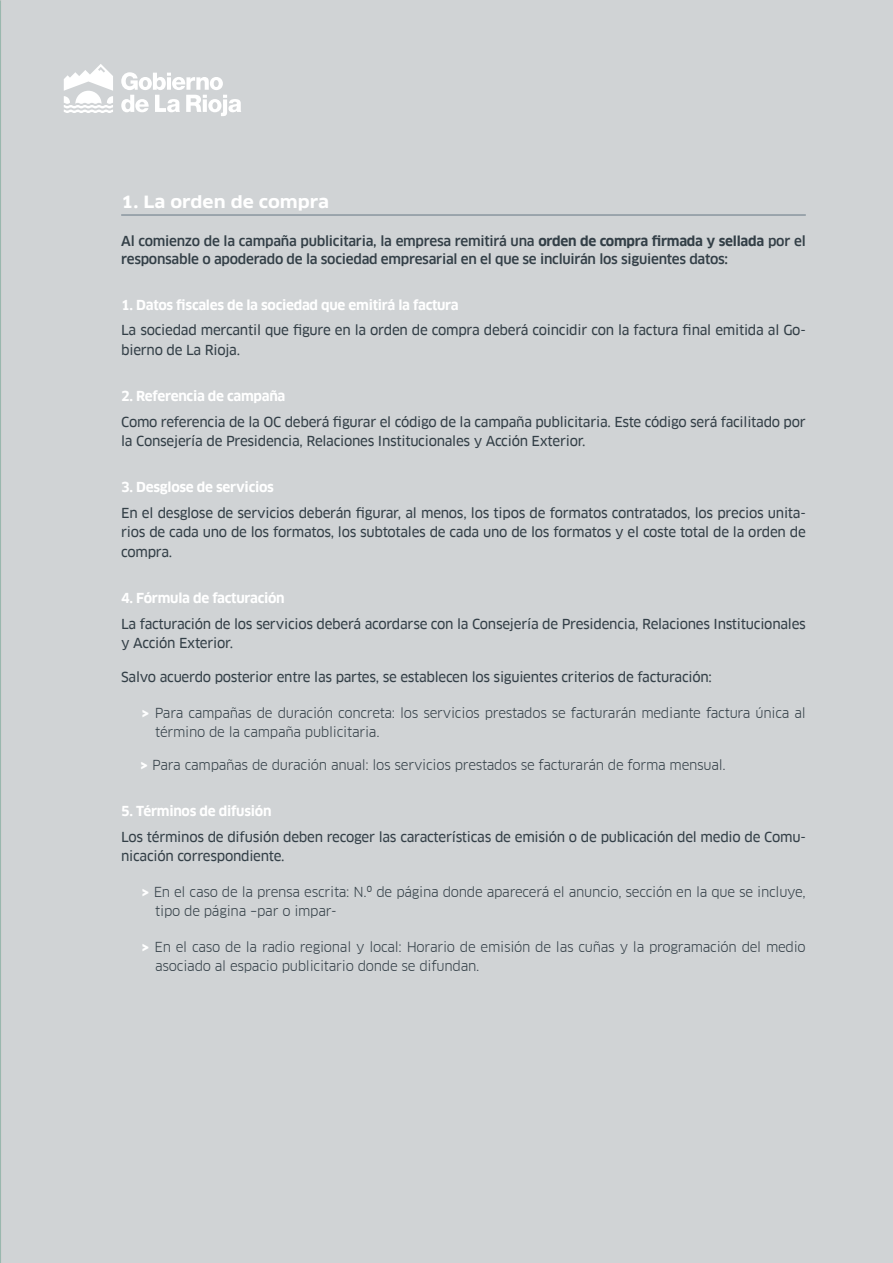
<style>
.page{position:relative;width:893px;height:1263px;background:#d0d3d5}
.page>*{position:absolute;margin:0;border:0;box-sizing:border-box;transform-origin:0 0}
.Estilo_de_párrafo_1{font:700 expanded 16.5px "Clan Offc Pro";color:#fff}
.t1{font:13.5px/19.5px "Clan Offc Pro News";letter-spacing:-.02em;color:#333f47}
.t2{font:13.5px/19.5px "Clan Offc Pro";letter-spacing:-.02em;color:#333f47}
.t3{font:500 13.5px/18px "Clan Offc Pro";letter-spacing:-.02em;color:#333f47}
.t4{font:700 13.5px "Clan Offc Pro";letter-spacing:-.02em;color:#fff}
.s1{font-weight:700}
.s2{font-weight:900;color:#fff}
</style>
<div class="page">
<svg style="left:64px;top:64px;width:49px;height:49px"></svg>
<svg style="left:121px;top:72px;width:120px;height:44px"></svg>
<hr style="left:121px;top:214px;width:685px;height:2px;background:#8a969f">
<p class="Estilo_de_párrafo_1" style="left:121px;top:192px;width:209px">1. La orden de compra</p>
<p class="t3" style="left:121px;top:232px;width:686px">Al comienzo de la campaña publicitaria, la empresa remitirá una <span class="s1">orden de compra firmada y sellada</span> por el responsable o apoderado de la sociedad empresarial en el que se incluirán los siguientes datos:</p>
<p class="t4" style="left:121px;top:297px;width:339px">1. Datos fiscales de la sociedad que emitirá la factura</p>
<p class="t1" style="left:121px;top:321px;width:686px">La sociedad mercantil que figure en la orden de compra deberá coincidir con la factura final emitida al Go&shy;bierno de La Rioja.</p>
<p class="t4" style="left:121px;top:388px;width:166px">2. Referencia de campaña</p>
<p class="t1" style="left:121px;top:412px;width:686px">Como referencia de la OC deberá figurar el código de la campaña publicitaria. Este código será facilitado por la Consejería de Presidencia, Relaciones Institucionales y Acción Exterior.</p>
<p class="t4" style="left:121px;top:479px;width:154px">3. Desglose de servicios</p>
<p class="t1" style="left:121px;top:503px;width:686px;text-align:justify">En el desglose de servicios deberán figurar, al menos, los tipos de formatos contratados, los precios unita&shy;rios de cada uno de los formatos, los subtotales de cada uno de los formatos y el coste total de la orden de compra.</p>
<p class="t4" style="left:121px;top:590px;width:165px">4. Fórmula de facturación</p>
<p class="t1" style="left:121px;top:614px;width:686px">La facturación de los servicios deberá acordarse con la Consejería de Presidencia, Relaciones Institucionales y Acción Exterior.</p>
<p class="t1" style="left:121px;top:667px;width:592px">Salvo acuerdo posterior entre las partes, se establecen los siguientes criterios de facturación:</p>
<p class="t2" style="left:155px;top:703px;width:652px;text-indent:-14px"><span class="s2">&gt;</span> Para campañas de duración concreta: los servicios prestados se facturarán mediante factura única al término de la campaña publicitaria.</p>
<p class="t2" style="left:140px;top:755px;width:587px"><span class="s2">&gt;</span> Para campañas de duración anual: los servicios prestados se facturarán de forma mensual.</p>
<p class="t4" style="left:121px;top:803px;width:152px">5. Términos de difusión</p>
<p class="t1" style="left:121px;top:827px;width:686px">Los términos de difusión deben recoger las características de emisión o de publicación del medio de Comu&shy;nicación correspondiente.</p>
<p class="t2" style="left:155px;top:882px;width:652px;text-indent:-14px"><span class="s2">&gt;</span> En el caso de la prensa escrita: N.º de página donde aparecerá el anuncio, sección en la que se incluye, tipo de página –par o impar-</p>
<p class="t2" style="left:155px;top:937px;width:652px;text-indent:-14px"><span class="s2">&gt;</span> En el caso de la radio regional y local: Horario de emisión de las cuñas y la programación del medio asociado al espacio publicitario donde se difundan.</p>
</div>
